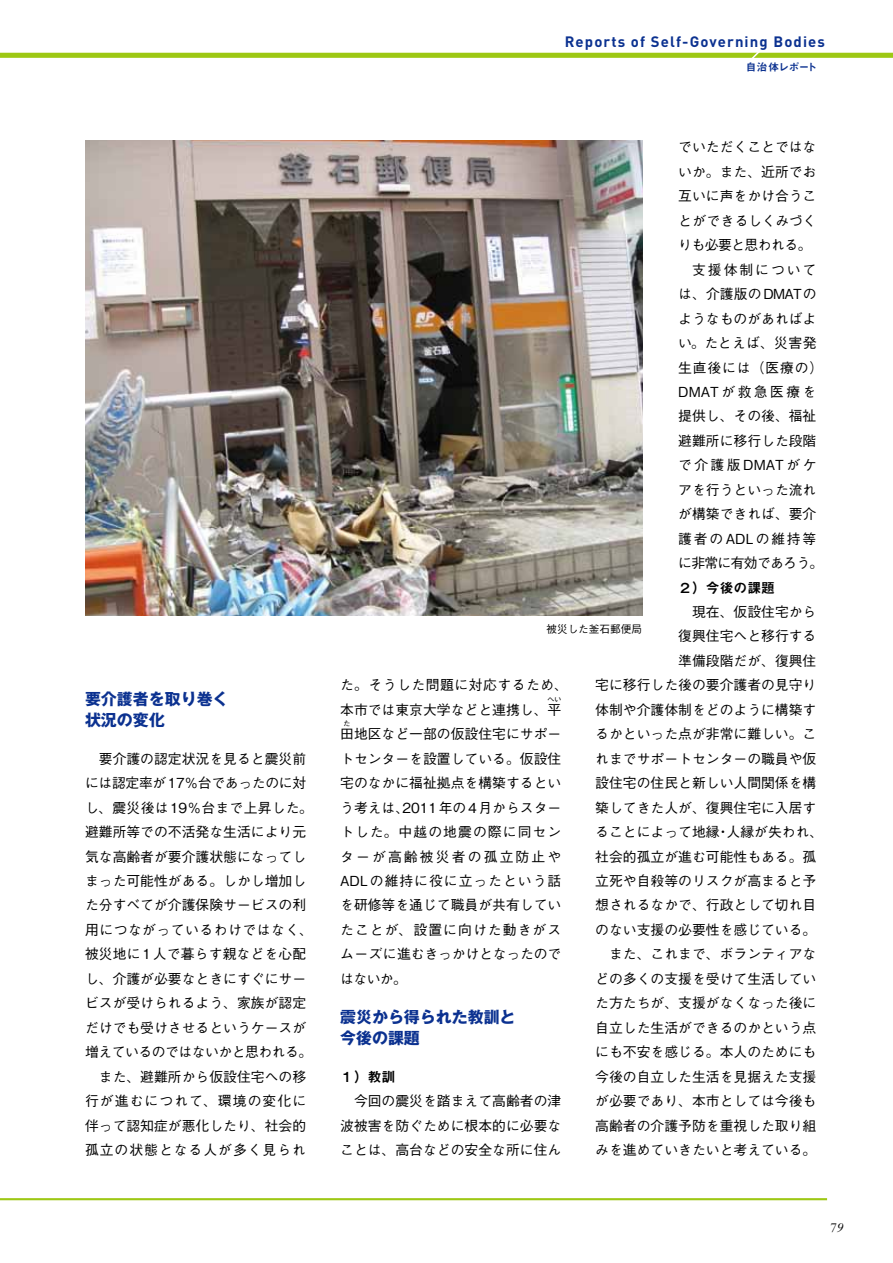
<style>
.page{position:relative;width:893px;height:1263px;background:#fff}
.page>*{position:absolute;margin:0;border:0;box-sizing:border-box;transform-origin:0 0}
.t1{font:700 15.9px/21.3px "Gothic MB101 Pro";color:#0b3190}
.t2{font:700 14.85px "DIN";letter-spacing:.075em;color:#0b3190}
.t3{font:500 13.8px/24.5px "Gothic BBB Pro";color:#000;text-align:justify}
.t4{font:13.8px "Midashi Go Pro MB31";color:#000}
.t5{font:500 13.8px "Gothic BBB Pro";letter-spacing:-.05em;color:#000}
.t6{font:500 13.8px "Gothic BBB Pro";letter-spacing:-.02em;color:#000}
.t7{font:500 13.8px "Gothic BBB Pro";letter-spacing:-.04em;color:#000}
.t8{font:500 13.8px "Gothic BBB Pro";letter-spacing:.06em;color:#000}
.t9{font:500 13.8px "Gothic BBB Pro";letter-spacing:.175em;color:#000}
.t10{font:500 13.8px "Gothic BBB Pro";letter-spacing:.17em;color:#000}
.t11{font:500 13.8px "Gothic BBB Pro";letter-spacing:.13em;color:#000}
.t12{font:500 13.8px "Gothic BBB Pro";letter-spacing:.145em;color:#000}
.t13{font:italic 13.8px "Bembo";color:#000}
.t14{font:500 10.65px "Gothic BBB Pro";color:#000}
.t15{font:10.65px "Midashi Go Pro MB31";letter-spacing:-.035em;color:#0b3190}
.t16{font:500 6.9px "Gothic BBB Pro";color:#000}
</style>
<div class="page">
<hr style="left:0;top:1198px;width:827px;height:2px;background:#9dc814">
<div style="left:0;top:53px;width:893px;height:5px;background:#9dc814"></div>
<svg style="left:741px;top:52px;width:42px;height:6px"></svg>
<img style="left:85px;top:140px;width:557px;height:475px">
<p class="t1" style="left:85px;top:686px;width:145px">要介護者を取り巻く状況の変化</p>
<p class="t3" style="left:85px;top:745px;width:230px;text-align:center">要介護の認定状況を見ると震災前<br>には認定率が17％台であったのに対し、震災後は19％台まで上昇した。避難所等での不活発な生活により元気な高齢者が要介護状態になってしまった可能性がある。しかし増加した分すべてが介護保険サービスの利用につながっているわけではなく、被災地に1人で暮らす親などを心配し、介護が必要なときにすぐにサービスが受けられるよう、家族が認定だけでも受けさせるというケースが増えているのではないかと思われる。また、避難所から仮設住宅への移<br>行が進むにつれて、環境の変化に伴って認知症が悪化したり、社会的孤立の状態となる人が多く見られ</p>
<p class="t2" style="left:565px;top:32px;width:262px">Reports of Self-Governing Bodies</p>
<p class="t15" style="left:746px;top:59px;width:73px">自治体レポート</p>
<p class="t14" style="left:546px;top:620px;width:97px">被災した釜石郵便局</p>
<p class="t3" style="left:678px;top:133px;width:140px">でいただくことではな</p>
<p class="t3" style="left:678px;top:158px;width:140px">いか。また、近所でお</p>
<p class="t3" style="left:678px;top:182px;width:140px">互いに声をかけ合うこ</p>
<p class="t6" style="left:678px;top:210px;width:140px">とができるしくみづく</p>
<p class="t7" style="left:678px;top:234px;width:135px">りも必要と思われる。</p>
<p class="t12" style="left:692px;top:258px;width:126px">支援体制について</p>
<p class="t3" style="left:678px;top:280px;width:140px">は、介護版のDMATの</p>
<p class="t3" style="left:678px;top:304px;width:140px">ようなものがあればよ</p>
<p class="t3" style="left:678px;top:329px;width:140px">い。たとえば、災害発</p>
<p class="t8" style="left:678px;top:356px;width:147px">生直後には（医療の）</p>
<p class="t9" style="left:678px;top:381px;width:140px">DMATが救急医療を</p>
<p class="t3" style="left:678px;top:402px;width:140px">提供し、その後、福祉</p>
<p class="t3" style="left:678px;top:427px;width:140px">避難所に移行した段階</p>
<p class="t10" style="left:678px;top:454px;width:140px">で介護版DMATがケ</p>
<p class="t3" style="left:678px;top:476px;width:140px">アを行うといった流れ</p>
<p class="t3" style="left:678px;top:500px;width:140px">が構築できれば、要介</p>
<p class="t11" style="left:678px;top:527px;width:140px">護者のADLの維持等</p>
<p class="t5" style="left:678px;top:552px;width:147px">に非常に有効であろう。</p>
<p class="t4" style="left:678px;top:576px;width:98px">２）今後の課題</p>
<p class="t3" style="left:678px;top:598px;width:140px;text-indent:14px">現在、仮設住宅から復興住宅へと移行する準備段階だが、復興住</p>
<p class="t3" style="left:340px;top:671px;width:229px">た。そうした問題に対応するため、本市では東京大学などと連携し、平</p>
<p class="t16" style="left:547px;top:694px;width:15px">へい</p>
<p class="t3" style="left:340px;top:720px;width:223px">田地区など一部の仮設住宅にサポー</p>
<p class="t16" style="left:344px;top:718px;width:8px">た</p>
<p class="t3" style="left:340px;top:745px;width:223px">トセンターを設置している。仮設住宅のなかに福祉拠点を構築するという考えは、2011年の4月からスタートした。中越の地震の際に同センターが高齢被災者の孤立防止やADLの維持に役に立ったという話を研修等を通じて職員が共有していたことが、設置に向けた動きがスムーズに進むきっかけとなったのではないか。</p>
<p class="t1" style="left:340px;top:1004px;width:177px">震災から得られた教訓と今後の課題</p>
<p class="t4" style="left:340px;top:1065px;width:57px">１）教訓</p>
<p class="t3" style="left:340px;top:1087px;width:223px;text-indent:14px">今回の震災を踏まえて高齢者の津波被害を防ぐために根本的に必要なことは、高台などの安全な所に住ん</p>
<p class="t3" style="left:595px;top:671px;width:230px;text-align:center">宅に移行した後の要介護者の見守り体制や介護体制をどのように構築するかといった点が非常に難しい。これまでサポートセンターの職員や仮設住宅の住民と新しい人間関係を構築してきた人が、復興住宅に入居することによって地縁・人縁が失われ、社会的孤立が進む可能性もある。孤立死や自殺等のリスクが高まると予想されるなかで、行政として切れ目のない支援の必要性を感じている。また、これまで、ボランティアな<br>どの多くの支援を受けて生活していた方たちが、支援がなくなった後に自立した生活ができるのかという点にも不安を感じる。本人のためにも今後の自立した生活を見据えた支援が必要であり、本市としては今後も高齢者の介護予防を重視した取り組みを進めていきたいと考えている。</p>
<p class="t13" style="left:829px;top:1219px;width:16px">79</p>
</div>
